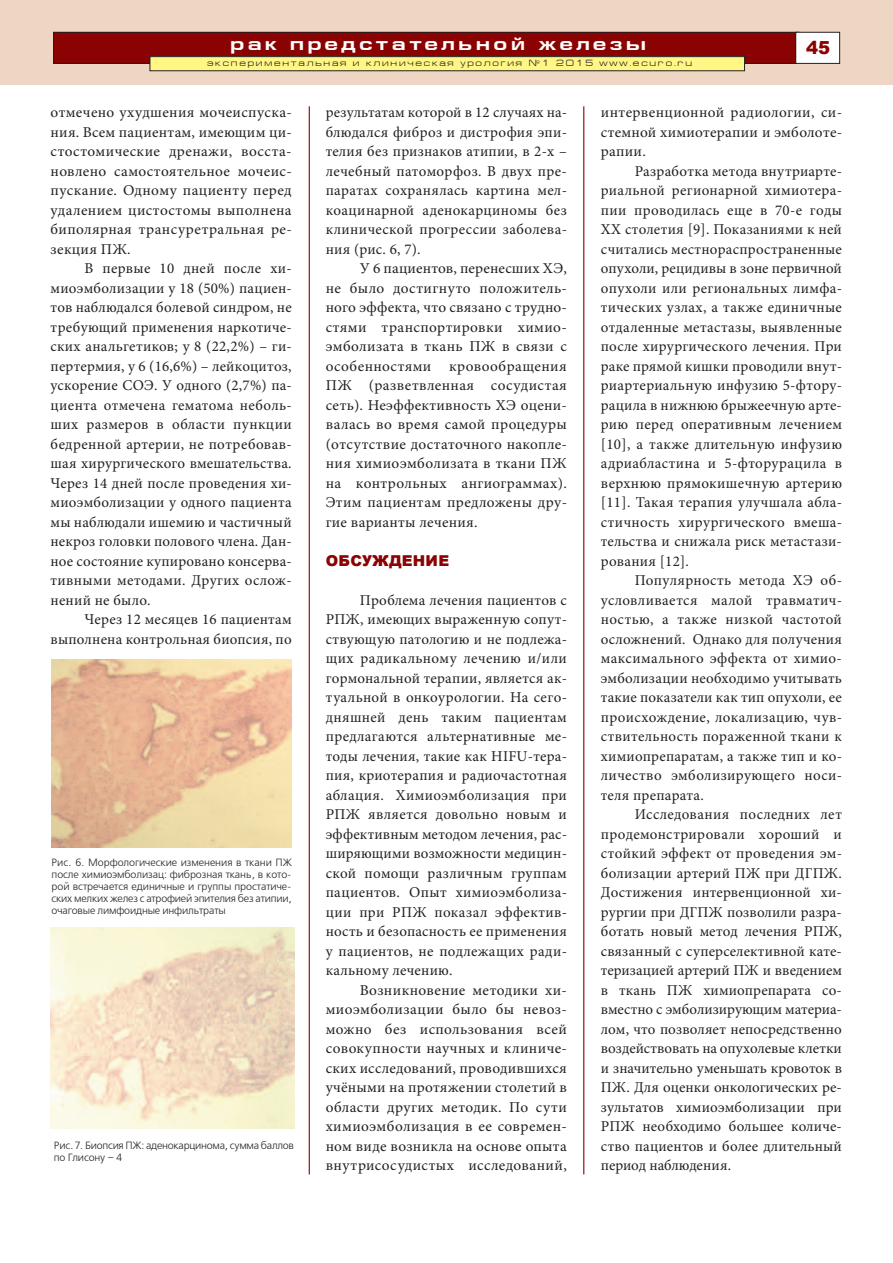
<style>
.page{position:relative;width:893px;height:1263px;background:#fff}
.page>*{position:absolute;margin:0;border:0;box-sizing:border-box;transform-origin:0 0}
.t1{font:700 18px "Europe Ext";letter-spacing:.2em;color:#fff}
.t2{font:900 18px "Arial";color:#8b0202}
.t3{font:15px/19.5px "Minion Pro";letter-spacing:.02em;color:#231f20;text-align:justify}
.t4{font:900 15px "Arial";letter-spacing:.015em;color:#8b0202}
.t5{font:10.5px/12px "Free Set C";letter-spacing:-.02em;color:#231f20}
.t6{font:9px "Europe Ext";letter-spacing:.2em;color:#231f20}
</style>
<div class="page">
<hr style="left:309px;top:106px;width:1px;height:1068px;background:#8b0202">
<hr style="left:583px;top:106px;width:1px;height:1068px;background:#8b0202">
<div style="left:1px;top:0;width:892px;height:85px;background:#eed5c4"></div>
<div style="left:54px;top:32px;width:745px;height:31px;background:#8b0202"></div>
<div style="left:53px;top:32px;width:746px;height:32px;border:1px solid #231f20"></div>
<div style="left:796px;top:32px;width:44px;height:31px;background:#fff"></div>
<div style="left:795px;top:32px;width:45px;height:32px;border:1px solid #231f20"></div>
<div style="left:150px;top:57px;width:594px;height:14px;background:#fff685"></div>
<div style="left:150px;top:56px;width:595px;height:15px;border:1px solid #231f20"></div>
<img style="left:51px;top:927px;width:243px;height:201px">
<p class="t1" style="left:230px;top:37px;width:417px">рак предстательной железы</p>
<p class="t6" style="left:207px;top:60px;width:486px">экспериментальная и клиническая урология №1 2015 www.ecuro.ru</p>
<p class="t2" style="left:806px;top:34px;width:26px">45</p>
<p class="t3" style="left:51px;top:104px;width:243px">отмечено ухудшения мочеиспуска&shy;ния. Всем пациентам, имеющим ци&shy;стостомические дренажи, восста&shy;новлено самостоятельное мочеис&shy;пускание. Одному пациенту перед удалением цистостомы выполнена биполярная трансуретральная ре&shy;зекция ПЖ.</p>
<p class="t3" style="left:51px;top:260px;width:243px;text-indent:34px">В первые 10 дней после хи&shy;миоэмболизации у 18 (50%) пациен&shy;тов наблюдался болевой синдром, не требующий применения наркотиче&shy;ских анальгетиков; у 8 (22,2%) – ги&shy;пертермия, у 6 (16,6%) – лейкоцитоз, ускорение СОЭ. У одного (2,7%) па&shy;циента отмечена гематома неболь&shy;ших размеров в области пункции бедренной артерии, не потребовав&shy;шая хирургического вмешательства.<br>Через 14 дней после проведения хи&shy;миоэмболизации у одного пациента мы наблюдали ишемию и частичный некроз головки полового члена. Дан&shy;ное состояние купировано консерва&shy;тивными методами. Других ослож&shy;нений не было.</p>
<p class="t3" style="left:51px;top:611px;width:243px;text-align:right">Через 12 месяцев 16 пациентам выполнена контрольная биопсия, по</p>
<p class="t5" style="left:52px;top:856px;width:242px;text-align:justify">Рис. 6. Морфологические изменения в ткани ПЖ после химиоэмболизац: фиброзная ткань, в кото&shy;рой встречается единичные и группы простатиче&shy;ских мелких желез с атрофией эпителия без атипии, очаговые лимфоидные инфильтраты</p>
<p class="t5" style="left:54px;top:1139px;width:242px">Рис. 7. Биопсия ПЖ: аденокарцинома, сумма баллов по Глисону – 4</p>
<p class="t3" style="left:326px;top:104px;width:243px">результатам которой в 12 случаях на&shy;блюдался фиброз и дистрофия эпи&shy;телия без признаков атипии, в 2-х – лечебный патоморфоз. В двух пре&shy;паратах сохранялась картина мел&shy;коацинарной аденокарциномы без клинической прогрессии заболева&shy;ния (рис. 6, 7).</p>
<p class="t3" style="left:326px;top:260px;width:243px;text-indent:34px">У 6 пациентов, перенесших ХЭ, не было достигнуто положитель&shy;ного эффекта, что связано с трудно&shy;стями транспортировки химио&shy;эмболизата в ткань ПЖ в связи с особенностями кровообращения ПЖ (разветвленная сосудистая сеть). Неэффективность ХЭ оцени&shy;валась во время самой процедуры (отсутствие достаточного накопле&shy;ния химиоэмболизата в ткани ПЖ на контрольных ангиограммах).<br>Этим пациентам предложены дру&shy;гие варианты лечения.</p>
<p class="t4" style="left:326px;top:549px;width:125px">ОБСУЖДЕНИЕ</p>
<p class="t3" style="left:326px;top:591px;width:243px;text-indent:34px">Проблема лечения пациентов с РПЖ, имеющих выраженную сопут&shy;ствующую патологию и не подлежа&shy;щих радикальному лечению и/или гормональной терапии, является ак&shy;туальной в онкоурологии. На сего&shy;дняшней день таким пациентам предлагаются альтернативные ме&shy;тоды лечения, такие как HIFU-тера&shy;пия, криотерапия и радиочастотная аблация. Химиоэмболизация при РПЖ является довольно новым и эффективным методом лечения, рас&shy;ширяющими возможности медицин&shy;ской помощи различным группам пациентов. Опыт химиоэмболиза&shy;ции при РПЖ показал эффектив&shy;ность и безопасность ее применения у пациентов, не подлежащих ради&shy;кальному лечению.</p>
<p class="t3" style="left:326px;top:981px;width:243px;text-indent:34px">Возникновение методики хи&shy;миоэмболизации было бы невоз&shy;можно без использования всей совокупности научных и клиниче&shy;ских исследований, проводившихся учёными на протяжении столетий в области других методик. По сути химиоэмболизация в ее современ&shy;ном виде возникла на основе опыта внутрисосудистых исследований,</p>
<p class="t3" style="left:601px;top:104px;width:243px">интервенционной радиологии, си&shy;стемной химиотерапии и эмболоте&shy;рапии.</p>
<p class="t3" style="left:601px;top:162px;width:243px;text-indent:34px">Разработка метода внутриарте&shy;риальной регионарной химиотера&shy;пии проводилась еще в 70-е годы XX столетия [9]. Показаниями к ней считались местнораспространенные опухоли, рецидивы в зоне первичной опухоли или региональных лимфа&shy;тических узлах, а также единичные отдаленные метастазы, выявленные после хирургического лечения. При раке прямой кишки проводили внут&shy;риартериальную инфузию 5-фтору&shy;рацила в нижнюю брыжеечную арте&shy;рию перед оперативным лечением [10], а также длительную инфузию адриабластина и 5-фторурацила в верхнюю прямокишечную артерию [11]. Такая терапия улучшала абла&shy;стичность хирургического вмеша&shy;тельства и снижала риск метастази&shy;рования [12].</p>
<p class="t3" style="left:601px;top:572px;width:243px;text-indent:34px">Популярность метода ХЭ об&shy;условливается малой травматич&shy;ностью, а также низкой частотой осложнений. Однако для получения максимального эффекта от химио&shy;эмболизации необходимо учитывать такие показатели как тип опухоли, ее происхождение, локализацию, чув&shy;ствительность пораженной ткани к химиопрепаратам, а также тип и ко&shy;личество эмболизирующего носи&shy;теля препарата.</p>
<p class="t3" style="left:601px;top:806px;width:243px;text-indent:34px">Исследования последних лет продемонстрировали хороший и стойкий эффект от проведения эм&shy;болизации артерий ПЖ при ДГПЖ.<br>Достижения интервенционной хи&shy;рургии при ДГПЖ позволили разра&shy;ботать новый метод лечения РПЖ, связанный с суперселективной кате&shy;теризацией артерий ПЖ и введением в ткань ПЖ химиопрепарата со&shy;вместно с эмболизирующим материа&shy;лом, что позволяет непосредственно воздействовать на опухолевые клетки и значительно уменьшать кровоток в ПЖ. Для оценки онкологических ре&shy;зультатов химиоэмболизации при РПЖ необходимо большее количе&shy;ство пациентов и более длительный период наблюдения.</p>
</div>
